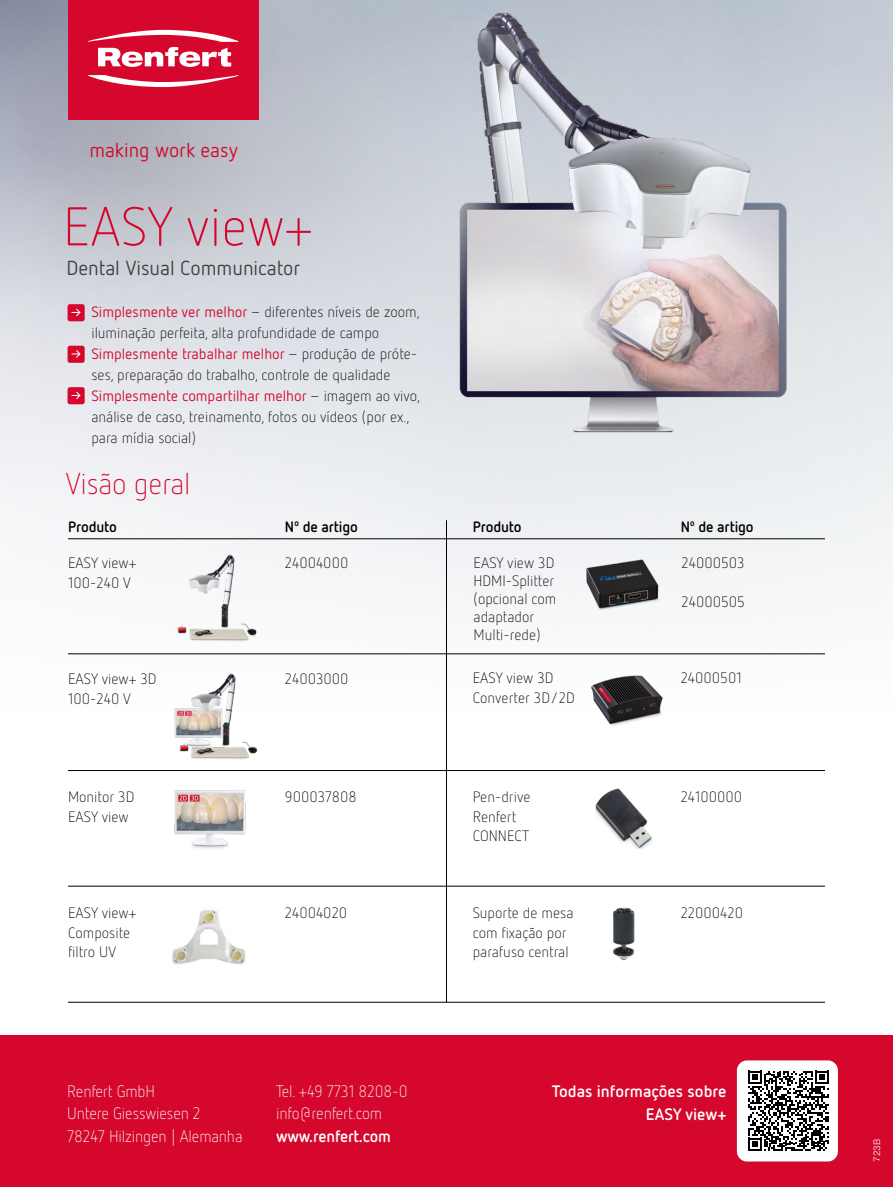
<style>
.page{position:relative;width:893px;height:1187px;background:#fff}
.page>*{position:absolute;margin:0;border:0;box-sizing:border-box;transform-origin:0 0}
.t1{font:300 54.3px "Netto Pro";color:#d5072d}
.t2{font:300 30px "Netto Pro";letter-spacing:-.01em;color:#d5072d}
.t3{font:20.25px "Netto Pro";color:#40403f}
.t4{font:20.1px "Netto Pro";color:#d5072d}
.t5{font:300 16.5px/22.5px "Netto Pro";letter-spacing:-.01em;color:#fff}
.t6{font:700 16.5px/22.5px "Netto Pro";color:#fff;text-align:right}
.t7{font:300 15px/19.5px "Netto Pro";color:#000}
.t8{font:700 15px "Netto Pro";letter-spacing:-.01em;color:#000}
.t9{font:300 9px "Nimbus Sans Global";color:#fff}
.s1{font-weight:400;color:#d5072d}
</style>
<div class="page">
<img style="left:0;top:0;width:893px;height:655px">
<img style="left:448px;top:0;width:378px;height:470px">
<div style="left:68px;top:304px;width:17px;height:17px;background:#d5072d;border-radius:2px"></div>
<svg style="left:72px;top:308px;width:9px;height:9px"></svg>
<div style="left:68px;top:346px;width:17px;height:17px;background:#d5072d;border-radius:2px"></div>
<svg style="left:72px;top:350px;width:9px;height:8px"></svg>
<div style="left:68px;top:387px;width:17px;height:17px;background:#d5072d;border-radius:2px"></div>
<svg style="left:72px;top:391px;width:9px;height:9px"></svg>
<div style="left:68px;top:0;width:191px;height:120px;background:#d5072d"></div>
<svg style="left:88px;top:75px;width:150px;height:12px"></svg>
<svg style="left:88px;top:30px;width:150px;height:37px"></svg>
<div style="left:0;top:1035px;width:893px;height:151px;background:#d5072d"></div>
<div style="left:737px;top:1060px;width:101px;height:101px;background:#fff;border-radius:10px"></div>
<svg style="left:748px;top:1070px;width:81px;height:81px"></svg>
<hr style="left:68px;top:538px;width:757px;height:1px;background:#000">
<img style="left:170px;top:551px;width:91px;height:91px">
<img style="left:174px;top:790px;width:72px;height:59px">
<img style="left:174px;top:673px;width:84px;height:86px">
<img style="left:571px;top:554px;width:101px;height:61px">
<img style="left:591px;top:675px;width:72px;height:51px">
<hr style="left:68px;top:653px;width:757px;height:1px;background:#000">
<hr style="left:68px;top:770px;width:757px;height:1px;background:#000">
<hr style="left:68px;top:885px;width:757px;height:1px;background:#000">
<hr style="left:446px;top:520px;width:1px;height:481px;background:#000">
<img style="left:595px;top:788px;width:57px;height:60px">
<hr style="left:68px;top:1001px;width:757px;height:1px;background:#000">
<img style="left:172px;top:910px;width:74px;height:55px">
<img style="left:613px;top:907px;width:22px;height:54px">
<h3 class="t4" style="left:89px;top:137px;width:150px">making work easy</h3>
<h1 class="t1" style="left:63px;top:192px;width:251px">EASY view+</h1>
<h3 class="t3" style="left:66px;top:254px;width:235px">Dental Visual Communicator</h3>
<p class="t7" style="left:91px;top:301px;width:330px;line-height:21px"><span class="s1">Simplesmente ver melhor</span> – diferentes níveis de zoom, iluminação perfeita, alta profundidade de campo <span class="s1">Simplesmente trabalhar melhor</span> – produção de próte&shy;ses, preparação do trabalho, controle de qualidade <span class="s1">Simplesmente compartilhar melhor</span> – imagem ao vivo, análise de caso, treinamento, fotos ou vídeos (por ex., para mídia social)</p>
<h2 class="t2" style="left:66px;top:465px;width:126px">Visão geral</h2>
<p class="t8" style="left:68px;top:516px;width:50px">Produto</p>
<p class="t7" style="left:68px;top:553px;width:70px">EASY view+<br>100-240 V</p>
<p class="t7" style="left:68px;top:668px;width:90px">EASY view+ 3D<br>100-240 V</p>
<p class="t7" style="left:68px;top:786px;width:68px">Monitor 3D<br>EASY view</p>
<p class="t8" style="left:285px;top:516px;width:74px">Nº de artigo</p>
<p class="t7" style="left:285px;top:552px;width:65px">24004000</p>
<p class="t7" style="left:285px;top:668px;width:65px">24003000</p>
<p class="t7" style="left:285px;top:786px;width:73px">900037808</p>
<p class="t7" style="left:68px;top:902px;width:70px">EASY view+</p>
<p class="t7" style="left:285px;top:902px;width:64px">24004020</p>
<p class="t7" style="left:68px;top:922px;width:64px">Composite filtro UV</p>
<p class="t5" style="left:67px;top:1078px;width:177px">Renfert GmbH<br>Untere Giesswiesen 2<br>78247 Hilzingen | Alemanha</p>
<p class="t5" style="left:276px;top:1079px;width:133px">Tel. +49 7731 8208-0 info@renfert.com</p>
<p class="t6" style="left:276px;top:1123px;width:116px">www.renfert.com</p>
<p class="t8" style="left:473px;top:516px;width:50px">Produto</p>
<p class="t8" style="left:681px;top:516px;width:74px">Nº de artigo</p>
<p class="t7" style="left:473px;top:553px;width:84px;line-height:18px">EASY view 3D<br>HDMI-Splitter (opcional com adaptador<br>Multi-rede)</p>
<p class="t7" style="left:473px;top:668px;width:104px">EASY view 3D<br>Converter 3D/2D</p>
<p class="t7" style="left:681px;top:552px;width:65px">24000503</p>
<p class="t7" style="left:681px;top:591px;width:65px">24000505</p>
<p class="t7" style="left:681px;top:668px;width:63px">24000501</p>
<p class="t7" style="left:473px;top:786px;width:59px">Pen-drive<br>Renfert<br>CONNECT</p>
<p class="t7" style="left:681px;top:786px;width:63px">24100000</p>
<p class="t7" style="left:473px;top:902px;width:102px">Suporte de mesa com fixação por parafuso central</p>
<p class="t7" style="left:681px;top:902px;width:64px">22000420</p>
<p class="t6" style="left:552px;top:1079px;width:176px">Todas informações sobre<br>EASY view+</p>
<p class="t9" style="left:872px;top:1161px;width:24px;rotate:-90deg">723B</p>
</div>
